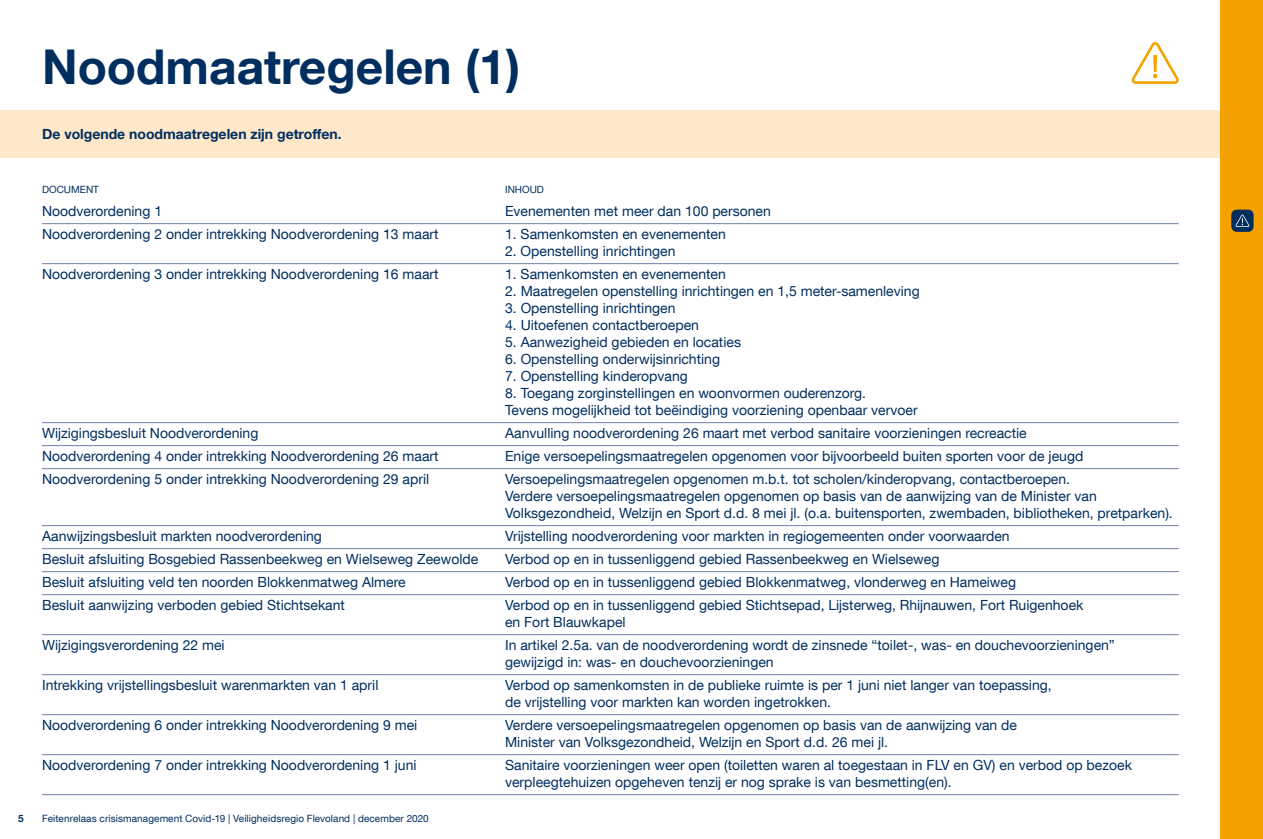
<style>
.page{position:relative;width:1263px;height:839px;background:#fff}
.page>*{position:absolute;margin:0;border:0;box-sizing:border-box;transform-origin:0 0}
.t1{font:700 48px "Helvetica Neue LT Com";color:#002e5f}
.t2{font:14px/17px "Helvetica Neue LT Com";color:#002e5f}
.t3{font:700 14px "Helvetica Neue LT Com";color:#002e5f}
.t4{font:10px "Helvetica Neue LT Com";letter-spacing:.005em;color:#002e5f}
.t5{font:700 10px "Helvetica Neue LT Com";color:#002e5f}
</style>
<div class="page">
<hr style="left:42px;top:223px;width:1137px;height:1px;background:#7381a8">
<hr style="left:42px;top:263px;width:1137px;height:1px;background:#7381a8">
<hr style="left:42px;top:422px;width:1137px;height:1px;background:#7381a8">
<hr style="left:42px;top:445px;width:1137px;height:1px;background:#7381a8">
<hr style="left:42px;top:468px;width:1137px;height:1px;background:#7381a8">
<hr style="left:42px;top:525px;width:1137px;height:1px;background:#7381a8">
<hr style="left:42px;top:548px;width:1137px;height:1px;background:#7381a8">
<hr style="left:42px;top:571px;width:1137px;height:1px;background:#7381a8">
<hr style="left:42px;top:594px;width:1137px;height:1px;background:#7381a8">
<hr style="left:42px;top:634px;width:1137px;height:1px;background:#7381a8">
<hr style="left:42px;top:674px;width:1137px;height:1px;background:#7381a8">
<hr style="left:42px;top:714px;width:1137px;height:1px;background:#7381a8">
<hr style="left:42px;top:754px;width:1137px;height:1px;background:#7381a8">
<hr style="left:42px;top:794px;width:1137px;height:1px;background:#7381a8">
<svg style="left:1131px;top:42px;width:48px;height:42px"></svg>
<div style="left:0;top:110px;width:1263px;height:47px;background:#fee8c9"></div>
<div style="left:1221px;top:0;width:42px;height:839px;background:#f5a100"></div>
<div style="left:1232px;top:210px;width:21px;height:21px;background:#002e5f;border-radius:5px"></div>
<div style="left:1231px;top:210px;width:22px;height:22px;border:1px solid #002e5f;border-radius:5px"></div>
<svg style="left:1235px;top:214px;width:15px;height:13px"></svg>
<p class="t1" style="left:42px;top:36px;width:480px">Noodmaatregelen (1)</p>
<p class="t3" style="left:42px;top:125px;width:301px">De volgende noodmaatregelen zijn getroffen.</p>
<p class="t4" style="left:42px;top:184px;width:58px">DOCUMENT</p>
<p class="t4" style="left:505px;top:184px;width:40px">INHOUD</p>
<p class="t2" style="left:42px;top:203px;width:122px">Noodverordening 1</p>
<p class="t2" style="left:505px;top:203px;width:267px">Evenementen met meer dan 100 personen</p>
<p class="t2" style="left:42px;top:226px;width:398px">Noodverordening 2 onder intrekking Noodverordening 13 maart</p>
<p class="t2" style="left:505px;top:226px;width:222px">1. Samenkomsten en evenementen</p>
<p class="t2" style="left:505px;top:243px;width:172px">2. Openstelling inrichtingen</p>
<p class="t2" style="left:42px;top:266px;width:398px">Noodverordening 3 onder intrekking Noodverordening 16 maart</p>
<p class="t2" style="left:505px;top:266px;width:222px">1. Samenkomsten en evenementen</p>
<p class="t2" style="left:505px;top:283px;width:416px">2. Maatregelen openstelling inrichtingen en 1,5 meter-samenleving</p>
<p class="t2" style="left:505px;top:300px;width:172px">3. Openstelling inrichtingen</p>
<p class="t2" style="left:505px;top:317px;width:195px">4. Uitoefenen contactberoepen</p>
<p class="t2" style="left:505px;top:334px;width:237px">5. Aanwezigheid gebieden en locaties</p>
<p class="t2" style="left:505px;top:351px;width:217px">6. Openstelling onderwijsinrichting</p>
<p class="t2" style="left:505px;top:368px;width:184px">7. Openstelling kinderopvang</p>
<p class="t2" style="left:505px;top:385px;width:414px">8. Toegang zorginstellingen en woonvormen ouderenzorg.<br>Tevens mogelijkheid tot beëindiging voorziening openbaar vervoer</p>
<p class="t2" style="left:42px;top:425px;width:218px">Wijzigingsbesluit Noodverordening</p>
<p class="t2" style="left:505px;top:425px;width:523px">Aanvulling noodverordening 26 maart met verbod sanitaire voorzieningen recreactie</p>
<p class="t2" style="left:42px;top:448px;width:398px">Noodverordening 4 onder intrekking Noodverordening 26 maart</p>
<p class="t2" style="left:505px;top:448px;width:580px">Enige versoepelingsmaatregelen opgenomen voor bijvoorbeeld buiten sporten voor de jeugd</p>
<p class="t2" style="left:42px;top:471px;width:389px">Noodverordening 5 onder intrekking Noodverordening 29 april</p>
<p class="t2" style="left:505px;top:471px;width:669px">Versoepelingsmaatregelen opgenomen m.b.t. tot scholen/kinderopvang, contactberoepen.<br>Verdere versoepelingsmaatregelen opgenomen op basis van de aanwijzing van de Minister van<br>Volksgezondheid, Welzijn en Sport d.d. 8 mei jl. (o.a. buitensporten, zwembaden, bibliotheken, pretparken).</p>
<p class="t2" style="left:42px;top:528px;width:281px">Aanwijzingsbesluit markten noodverordening</p>
<p class="t2" style="left:505px;top:528px;width:506px">Vrijstelling noodverordening voor markten in regiogemeenten onder voorwaarden</p>
<p class="t2" style="left:42px;top:551px;width:438px">Besluit afsluiting Bosgebied Rassenbeekweg en Wielseweg Zeewolde</p>
<p class="t2" style="left:505px;top:551px;width:436px">Verbod op en in tussenliggend gebied Rassenbeekweg en Wielseweg</p>
<p class="t2" style="left:42px;top:574px;width:365px">Besluit afsluiting veld ten noorden Blokkenmatweg Almere</p>
<p class="t2" style="left:505px;top:574px;width:513px">Verbod op en in tussenliggend gebied Blokkenmatweg, vlonderweg en Hameiweg</p>
<p class="t2" style="left:42px;top:597px;width:304px">Besluit aanwijzing verboden gebied Stichtsekant</p>
<p class="t2" style="left:505px;top:597px;width:580px">Verbod op en in tussenliggend gebied Stichtsepad, Lijsterweg, Rhijnauwen, Fort Ruigenhoek en Fort Blauwkapel</p>
<p class="t2" style="left:42px;top:637px;width:184px">Wijzigingsverordening 22 mei</p>
<p class="t2" style="left:505px;top:637px;width:611px">In artikel 2.5a. van de noodverordening wordt de zinsnede “toilet-, was- en douchevoorzieningen” gewijzigd in: was- en douchevoorzieningen</p>
<p class="t2" style="left:42px;top:677px;width:338px">Intrekking vrijstellingsbesluit warenmarkten van 1 april</p>
<p class="t2" style="left:505px;top:677px;width:548px">Verbod op samenkomsten in de publieke ruimte is per 1 juni niet langer van toepassing, de vrijstelling voor markten kan worden ingetrokken.</p>
<p class="t2" style="left:42px;top:717px;width:377px">Noodverordening 6 onder intrekking Noodverordening 9 mei</p>
<p class="t2" style="left:505px;top:717px;width:513px">Verdere versoepelingsmaatregelen opgenomen op basis van de aanwijzing van de<br>Minister van Volksgezondheid, Welzijn en Sport d.d. 26 mei jl.</p>
<p class="t2" style="left:42px;top:757px;width:376px">Noodverordening 7 onder intrekking Noodverordening 1 juni</p>
<p class="t2" style="left:505px;top:757px;width:628px">Sanitaire voorzieningen weer open (toiletten waren al toegestaan in FLV en GV) en verbod op bezoek verpleegtehuizen opgeheven tenzij er nog sprake is van besmetting(en).</p>
<p class="t5" style="left:18px;top:812px;width:7px">5</p>
<p class="t4" style="left:42px;top:812px;width:388px">Feitenrelaas crisismanagement Covid-19 | Veiligheidsregio Flevoland | december 2020</p>
</div>
